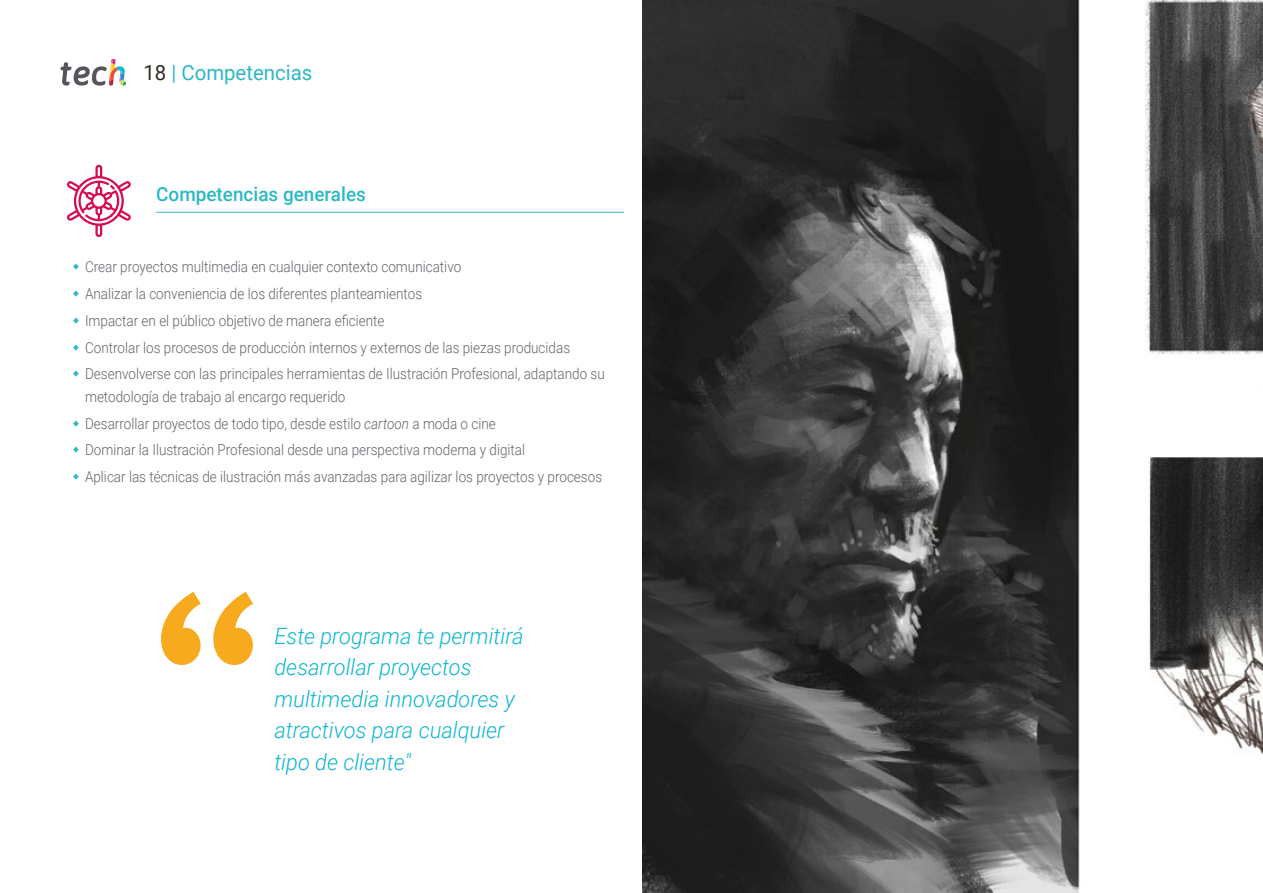
<style>
.page{position:relative;width:1263px;height:893px;background:#fff}
.page>*{position:absolute;margin:0;border:0;box-sizing:border-box;transform-origin:0 0}
.t1{font:italic 300 22.5px/31.5px "Roboto";color:#0fb6cf}
.t2{font:21px "Roboto";color:#2db8c5}
.t3{font:500 19.5px "Roboto";color:#2db8c5}
.t4{font:300 15px/26.7px "Roboto";color:#61646a;scale:.9 1}
.s1{color:#312e20}
.s2{font-style:italic}
</style>
<div class="page">
<img style="left:642px;top:0;width:621px;height:893px">
<hr style="left:156px;top:212px;width:468px;height:1px;background:#2db8c5">
<svg style="left:67px;top:165px;width:64px;height:72px"></svg>
<svg style="left:61px;top:59px;width:65px;height:27px"></svg>
<svg style="left:161px;top:592px;width:92px;height:73px"></svg>
<h2 class="t2" style="left:144px;top:57px;width:170px"><span class="s1">18</span> | Competencias</h2>
<h3 class="t3" style="left:156px;top:180px;width:211px">Competencias generales</h3>
<p class="t4" style="left:85px;top:253px;width:579px">Crear proyectos multimedia en cualquier contexto comunicativo<br>Analizar la conveniencia de los diferentes planteamientos<br>Impactar en el público objetivo de manera eficiente<br>Controlar los procesos de producción internos y externos de las piezas producidas Desenvolverse con las principales herramientas de Ilustración Profesional, adaptando su</p>
<p class="t4" style="left:85px;top:383px;width:576px">metodología de trabajo al encargo requerido<br>Desarrollar proyectos de todo tipo, desde estilo <span class="s2">cartoon</span> a moda o cine<br>Dominar la Ilustración Profesional desde una perspectiva moderna y digital<br>Aplicar las técnicas de ilustración más avanzadas para agilizar los proyectos y procesos</p>
<h1 class="t1" style="left:274px;top:619px;width:251px">Este programa te permitirá desarrollar proyectos multimedia innovadores y atractivos para cualquier tipo de cliente"</h1>
</div>
